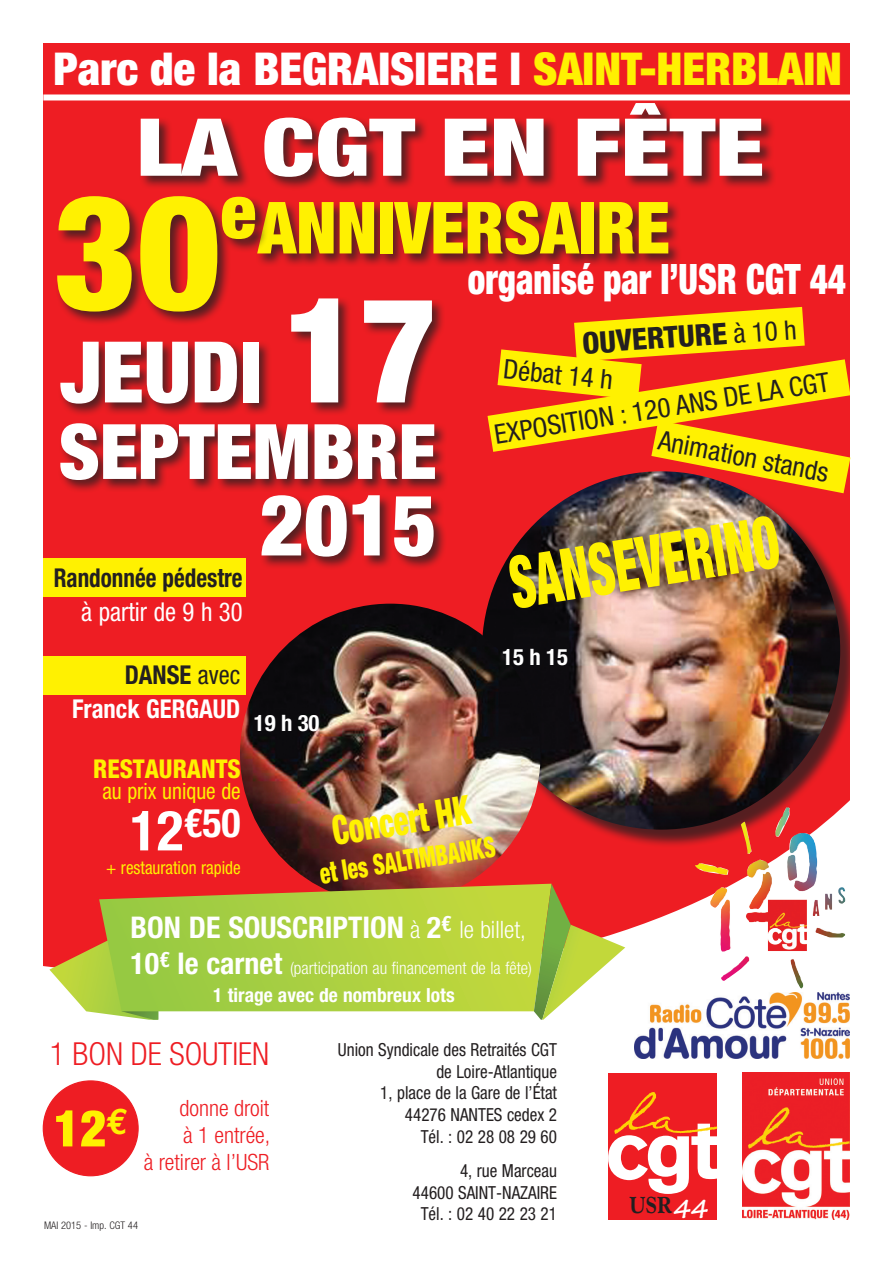
<style>
.page{position:relative;width:893px;height:1263px;background:#fff}
.page>*{position:absolute;margin:0;border:0;box-sizing:border-box;transform-origin:0 0}
.t1{font:900 condensed 159.75px "Helvetica Neue";color:#fff101}
.t2{font:900 condensed 85.05px "Helvetica Neue";color:#fff}
.t3{font:900 condensed 79.95px "Helvetica Neue";color:#fff;scale:1.23 1}
.t4{font:900 condensed 76.5px "Helvetica Neue";color:#fff}
.t5{font:900 condensed 72px "Helvetica Neue";color:#fff101;scale:.95 1}
.t6{font:900 condensed 72px "Helvetica Neue";color:#fff101;scale:.66 1}
.t7{font:900 condensed 50.85px "Helvetica Neue";color:#fff101}
.t8{font:900 condensed 45.3px "Helvetica Neue";color:#fff}
.t9{font:900 condensed 42px "Helvetica Neue";color:#fff;scale:.83 1}
.t10{font:900 condensed 40.5px "Helvetica Neue";color:#fff101;scale:.75 1}
.t11{font:700 condensed 39.75px "Helvetica Neue LT Std";color:#fff}
.t12{font:300 condensed 31.8px "Helvetica Neue";color:#ee1d23}
.t13{font:800 condensed 30px "Helvetica Neue";color:#231f20}
.t14{font:700 condensed 29.85px "Helvetica Neue LT Std";color:#fff}
.t15{font:900 condensed 28.5px "Helvetica Neue";color:#fff101;scale:.75 1}
.t16{font:condensed 27px "Helvetica Neue";color:#231f20}
.t17{font:700 condensed 25.95px/34.5px "Helvetica Neue LT Std";color:#fff;scale:.95 1}
.t18{font:700 condensed 25.95px "Helvetica Neue LT Std";color:#231f20;scale:.89 1}
.t19{font:condensed 25.95px "Helvetica Neue LT Std";color:#fff;scale:.95 1}
.t20{font:800 condensed 25.95px "Helvetica Neue LT Std";color:#fff101;scale:.95 1}
.t21{font:800 22.95px "Goudy Old Style BT";color:#231f20;scale:.9 1}
.t22{font:700 condensed 22.65px "Helvetica Neue";color:#fff}
.t23{font:300 condensed 22.5px/27px "Helvetica Neue";color:#ee1d23;text-align:right}
.t24{font:condensed 22.5px "Helvetica Neue LT Std";color:#fff101;scale:.95 1}
.t25{font:700 condensed 19.5px "Helvetica Neue LT Std";color:#fff}
.t26{font:condensed 18px/21.6px "Helvetica Neue LT Std";color:#231f20;text-align:right;scale:.95 1}
.t27{font:condensed 18px "Helvetica Neue LT Std";color:#fff101;scale:.95 1}
.t28{font:300 condensed 17.1px "Helvetica Neue LT Std";color:#fff}
.t29{font:300 condensed 10.5px "Helvetica Neue LT Std";color:#231f20}
.s1{color:#fff101}
.s2{font-size:146.85px}
.s3{font-weight:400;font-size:27px}
.s4{color:#231f20}
.s5{font-weight:400;color:#231f20}
.s6{font-size:55.65px}
.s7{font-weight:300;font-size:24px}
.s8{font-weight:700;font-size:29.85px}
.s9{font-family:"Tekton Pro";font-weight:700;font-style:italic;font-size:28.2px;color:#fff}
</style>
<div class="page">
<div style="left:43px;top:43px;width:808px;height:1038px;background:#ee1d23"></div>
<svg style="left:42px;top:716px;width:809px;height:503px;fill:#fff"></svg>
<div style="left:43px;top:94px;width:807px;height:6px;background:#fff"></div>
<div style="left:58px;top:296px;width:390px;height:274px;background:#231f20;opacity:.75"></div>
<div style="left:484px;top:474px;width:375px;height:374px;background:#231f20;opacity:.75"></div>
<img style="left:482px;top:471px;width:358px;height:359px;border-radius:179px">
<div style="left:255px;top:199px;width:427px;height:70px;background:#231f20;opacity:.75"></div>
<div style="left:55px;top:195px;width:214px;height:131px;background:#231f20;opacity:.75"></div>
<img style="left:743px;top:1072px;width:107px;height:148px">
<img style="left:240px;top:604px;width:301px;height:300px;border-radius:150px">
<div style="left:634px;top:988px;width:222px;height:81px;background:#fff"></div>
<img style="left:634px;top:993px;width:216px;height:66px">
<svg style="left:49px;top:929px;width:109px;height:91px"></svg>
<svg style="left:99px;top:884px;width:435px;height:127px;background:#afc53d"></svg>
<svg style="left:534px;top:884px;width:91px;height:136px"></svg>
<div style="left:43px;top:1081px;width:95px;height:95px;background:#ee1d23;border-radius:50%"></div>
<div style="left:43px;top:558px;width:202px;height:39px;background:#fff101"></div>
<div style="left:43px;top:656px;width:202px;height:38px;background:#fff101"></div>
<div style="left:851px;top:15px;width:42px;height:852px;background:#fff"></div>
<div style="left:139px;top:101px;width:638px;height:90px;background:#231f20;opacity:.75"></div>
<img style="left:695px;top:807px;width:151px;height:144px">
<svg style="left:487px;top:307px;width:363px;height:186px"></svg>
<div style="left:608px;top:1074px;width:109px;height:146px;background:#ee1d23"></div>
<svg style="left:608px;top:1092px;width:110px;height:102px"></svg>
<h3 class="t8" style="left:54px;top:40px;width:790px">Parc de la BEGRAISIERE l <span class="s1">SAINT-HERBLAIN</span></h3>
<h3 class="t3" style="left:136px;top:98px;width:512px">LA CGT EN FÊTE</h3>
<h1 class="t1" style="left:54px;top:154px;width:204px">30<sup>e</sup></h1>
<h3 class="t5" style="left:258px;top:183px;width:435px">ANNIVERSAIRE</h3>
<h3 class="t9" style="left:468px;top:254px;width:457px">organisé par l’USR CGT 44</h3>
<h2 class="t2" style="left:60px;top:320px;width:378px">Jeudi <span class="s2">17</span></h2>
<h3 class="t4" style="left:59px;top:405px;width:80px">Septe</h3>
<h3 class="t4" style="left:253px;top:405px;width:100px">mbre</h3>
<h2 class="t2" style="left:260px;top:473px;width:178px">2015</h2>
<h3 class="t13" style="left:581px;top:325px;width:216px;rotate:-4deg">Ouverture <span class="s3">à 10 h</span></h3>
<h3 class="t16" style="left:492px;top:419px;width:340px;rotate:-9deg">EXPOSITION : 120 ANS DE LA CGT</h3>
<h3 class="t16" style="left:505px;top:353px;width:112px;rotate:6deg">Débat 14 h</h3>
<h3 class="t16" style="left:662px;top:425px;width:174px;rotate:11deg">Animation stands</h3>
<h3 class="t6" style="left:503px;top:540px;width:414px;rotate:-9deg">SANSEVERINO</h3>
<h3 class="t18" style="left:54px;top:561px;width:214px">Randonnée pédestre</h3>
<h3 class="t19" style="left:81px;top:597px;width:171px">à partir de 9 h 30</h3>
<h3 class="t17" style="left:72px;top:657px;width:179px;text-indent:53px"><span class="s4">Danse</span> <span class="s5">avec<br></span>Franck GERGAUD</h3>
<p class="t22" style="left:502px;top:643px;width:67px">15 h 15</p>
<p class="t22" style="left:254px;top:710px;width:67px">19 h 30</p>
<h3 class="t20" style="left:93px;top:753px;width:157px">RESTAURANTS</h3>
<p class="t24" style="left:102px;top:778px;width:147px">au prix unique de</p>
<h3 class="t11" style="left:130px;top:799px;width:112px"><span class="s6">12</span>€50</h3>
<p class="t27" style="left:106px;top:858px;width:143px">+ restauration rapide</p>
<h3 class="t10" style="left:329px;top:806px;width:187px;rotate:-9deg">Concert HK</h3>
<h3 class="t15" style="left:317px;top:856px;width:238px;rotate:-9deg">et les SALTIMBANKS</h3>
<h3 class="t14" style="left:131px;top:909px;width:397px">bon de souscription <span class="s7">à</span> 2<sup>€</sup> <span class="s7">le billet,</span></h3>
<p class="t28" style="left:131px;top:958px;width:403px"><span class="s8">10</span><sup>€</sup> <span class="s8">le carnet</span> (participation au financement de la fête)</p>
<p class="t25" style="left:213px;top:983px;width:243px">1 tirage avec de nombreux lots</p>
<h3 class="t12" style="left:50px;top:1036px;width:221px">1 BON DE SOUTIEN</h3>
<p class="t23" style="left:144px;top:1094px;width:128px">donne droit<br>à 1 entrée,<br>à retirer à l’USR</p>
<p class="t26" style="left:338px;top:1039px;width:232px">Union Syndicale des Retraités CGT de Loire-Atlantique<br>1, place de la Gare de l’État<br>44276 Nantes cedex 2<br>Tél. : 02 28 08 29 60</p>
<p class="t26" style="left:413px;top:1159px;width:153px">4, rue Marceau<br>44600 Saint-Nazaire<br>Tél. : 02 40 22 23 21</p>
<h3 class="t7" style="left:54px;top:1097px;width:76px">12<sup>e</sup></h3>
<p class="t29" style="left:44px;top:1220px;width:96px">MAI 2015 - Imp. CGT 44</p>
<p class="t21" style="left:629px;top:1191px;width:88px">USR<span class="s9">44</span></p>
</div>
